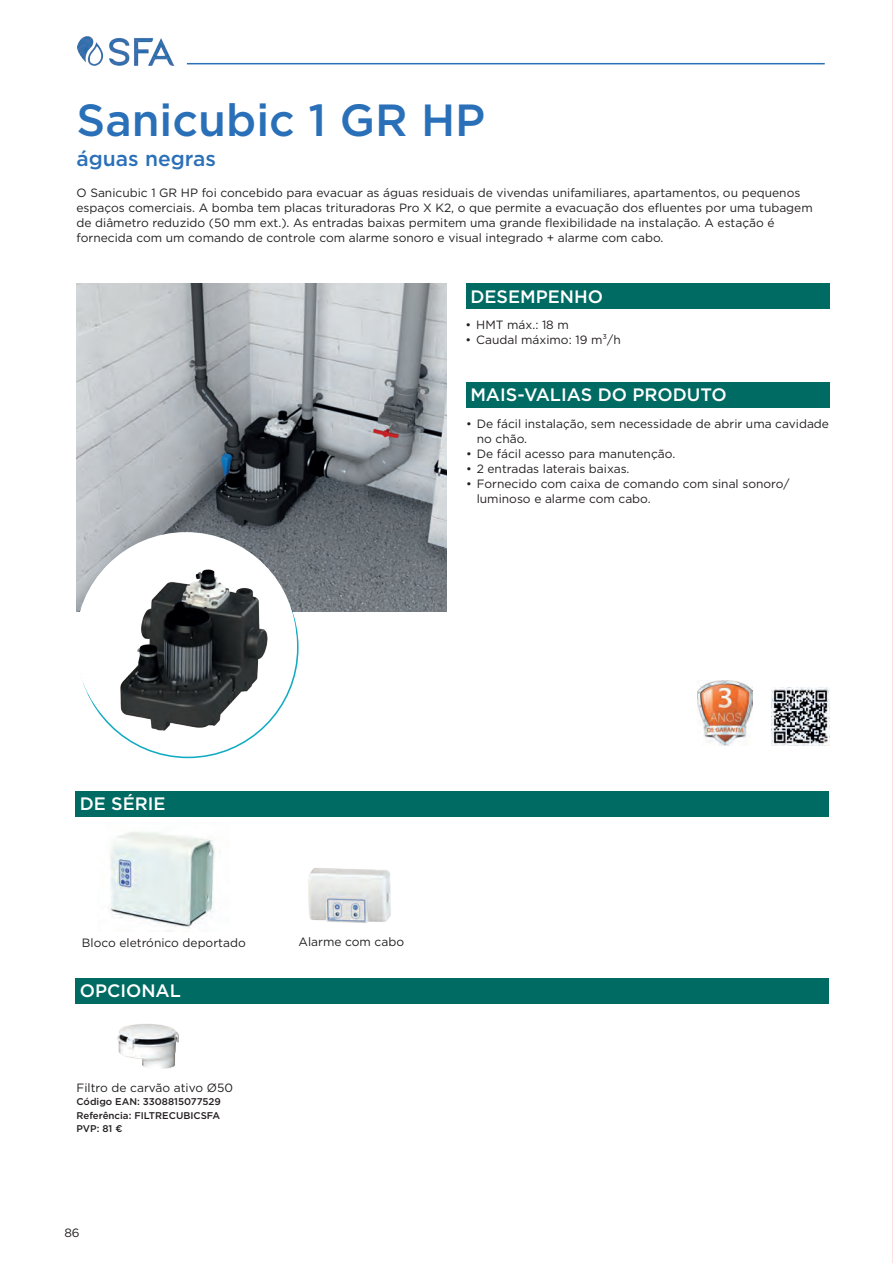
<style>
.page{position:relative;width:893px;height:1263px;background:#fff}
.page>*{position:absolute;margin:0;border:0;box-sizing:border-box;transform-origin:0 0}
.t1{font:500 45px "Gotham";color:#2a70b8}
.t2{font:500 21px "Gotham";color:#2a70b8}
.t3{font:500 18px "Gotham";color:#fff}
.t4{font:12px/15px "Gotham";color:#231f20}
.t5{font:500 9.75px/13.5px "Gotham";color:#231f20;text-align:justify}
</style>
<div class="page">
<img style="left:77px;top:36px;width:98px;height:30px">
<hr style="left:187px;top:63px;width:638px;height:1px;background:#2a70b8">
<img style="left:77px;top:284px;width:369px;height:327px">
<div style="left:466px;top:284px;width:364px;height:25px;background:#006b63"></div>
<div style="left:466px;top:382px;width:364px;height:26px;background:#006b63"></div>
<div style="left:75px;top:532px;width:222px;height:221px;background:#fff;border-radius:50%"></div>
<img style="left:107px;top:550px;width:190px;height:189px">
<img style="left:110px;top:832px;width:110px;height:100px">
<div style="left:75px;top:791px;width:754px;height:26px;background:#006b63"></div>
<div style="left:75px;top:978px;width:754px;height:25px;background:#006b63"></div>
<img style="left:308px;top:868px;width:83px;height:55px">
<img style="left:117px;top:1024px;width:62px;height:45px">
<img style="left:698px;top:681px;width:55px;height:65px">
<img style="left:771px;top:688px;width:58px;height:58px">
<svg style="left:892px;top:0;width:1px;height:1263px"></svg>
<h1 class="t1" style="left:77px;top:90px;width:410px">Sanicubic 1 GR HP</h1>
<h2 class="t2" style="left:77px;top:144px;width:141px">águas negras</h2>
<p class="t4" style="left:77px;top:185px;width:738px">O Sanicubic 1 GR HP foi concebido para evacuar as águas residuais de vivendas unifamiliares, apartamentos, ou pequenos espaços comerciais. A bomba tem placas trituradoras Pro X K2, o que permite a evacuação dos efluentes por uma tubagem de diâmetro reduzido (50 mm ext.). As entradas baixas permitem uma grande flexibilidade na instalação. A estação é fornecida com um comando de controle com alarme sonoro e visual integrado + alarme com cabo.</p>
<h3 class="t3" style="left:470px;top:284px;width:134px">DESEMPENHO</h3>
<p class="t4" style="left:466px;top:317px;width:105px">• HMT máx.: 18 m</p>
<p class="t4" style="left:466px;top:332px;width:157px">• Caudal máximo: 19 m³/h</p>
<h3 class="t3" style="left:470px;top:383px;width:258px">MAIS-VALIAS DO PRODUTO</h3>
<p class="t4" style="left:477px;top:416px;width:354px;text-indent:-11px">• De fácil instalação, sem necessidade de abrir uma cavidade no chão.</p>
<p class="t4" style="left:466px;top:446px;width:211px">• De fácil acesso para manutenção.</p>
<p class="t4" style="left:466px;top:461px;width:165px">• 2 entradas laterais baixas.</p>
<p class="t4" style="left:477px;top:476px;width:314px;text-indent:-11px">• Fornecido com caixa de comando com sinal sonoro/ luminoso e alarme com cabo.</p>
<h3 class="t3" style="left:80px;top:792px;width:87px">DE SÉRIE</h3>
<p class="t4" style="left:82px;top:935px;width:165px">Bloco eletrónico deportado</p>
<p class="t4" style="left:299px;top:933px;width:107px">Alarme com cabo</p>
<h3 class="t3" style="left:80px;top:979px;width:103px">OPCIONAL</h3>
<p class="t4" style="left:77px;top:1080px;width:158px">Filtro de carvão ativo Ø50</p>
<p class="t5" style="left:77px;top:1095px;width:146px">Código EAN: 3308815077529<br>Referência: FILTRECUBICSFA PVP: 81 €</p>
<p class="t4" style="left:64px;top:1225px;width:17px">86</p>
</div>
